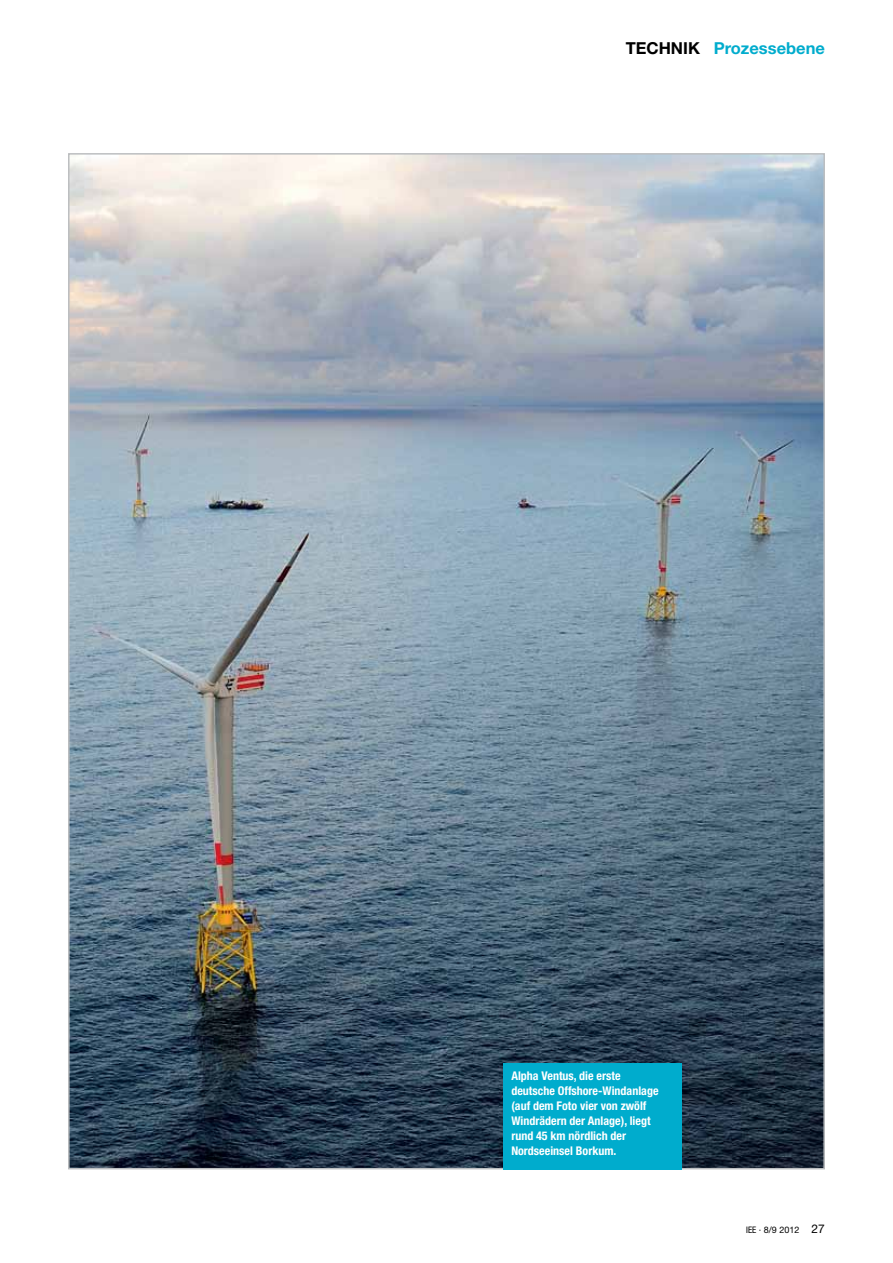
<style>
.page{position:relative;width:893px;height:1263px;background:#fff}
.page>*{position:absolute;margin:0;border:0;box-sizing:border-box;transform-origin:0 0}
.t1{font:700 16.5px "Helvetica Neue LT Std";color:#00accd}
.t2{font:700 condensed 12px/15px "Helvetica Neue LT Std";color:#fff}
.t3{font:9px "Helvetica Neue LT Std";color:#000}
.s1{color:#000}
.s2{font-stretch:condensed}
.s3{font-size:12px}
</style>
<div class="page">
<img style="left:71px;top:156px;width:751px;height:1010px">
<div style="left:503px;top:1063px;width:178px;height:106px;background:#00accd"></div>
<h1 class="t1" style="left:626px;top:38px;width:201px"><span class="s1">TECHNIK</span> Prozessebene</h1>
<p class="t2" style="left:511px;top:1068px;width:149px">Alpha Ventus, die erste deutsche Offshore-Windanlage (auf dem Foto vier von zwölf<br>Windrädern der Anlage), liegt rund 45 km nördlich der<br>Nordseeinsel Borkum.</p>
<p class="t3" style="left:746px;top:1225px;width:80px"><span class="s2">IEE</span> · 8/9 2012 <span class="s3">27</span></p>
</div>
